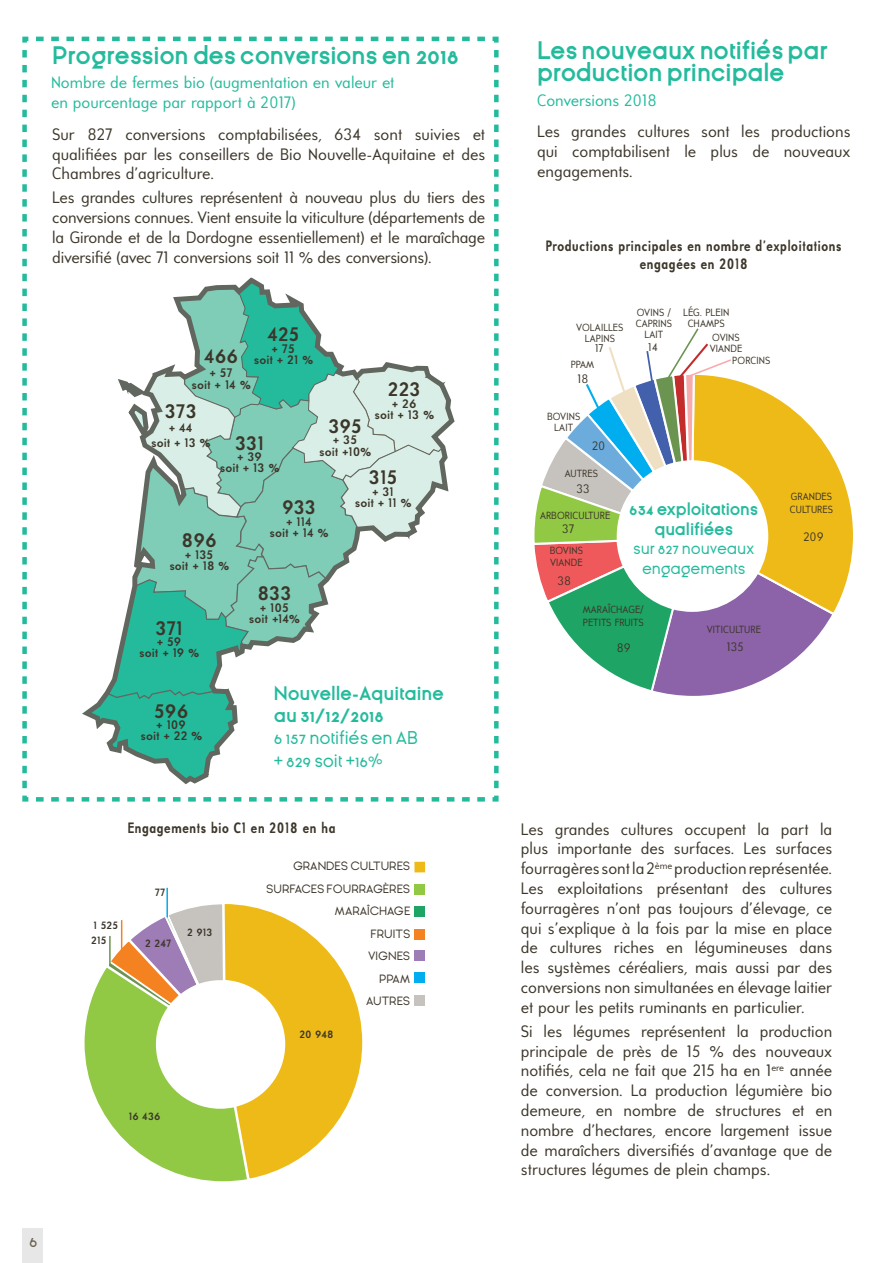
<style>
.page{position:relative;width:893px;height:1263px;background:#fff}
.page>*{position:absolute;margin:0;border:0;box-sizing:border-box;transform-origin:0 0}
.t1{font:700 24px/22.5px "Ginora Sans";letter-spacing:-.01em;color:#24bb9d}
.t2{font:700 19.5px "Universalis ADF Std";color:#3c362a}
.t3{font:700 18.45px/22.2px "Ginora Sans";color:#24bb9d}
.t4{font:18.45px/22.2px "Ginora Sans";color:#24bb9d}
.t5{font:18px "Ginora Sans";color:#6b614f}
.t6{font:16.5px/19.8px "Universalis ADF Std";color:#3c362a;text-align:justify}
.t7{font:16.5px/19.8px "Universalis ADF Std";color:#24bb9d}
.t8{font:700 16.5px/19.8px "Ginora Sans";letter-spacing:-.005em;color:#24bb9d;text-align:center}
.t9{font:16.5px/19.8px "Ginora Sans";letter-spacing:-.01em;color:#24bb9d;text-align:center}
.t10{font:700 condensed 15px/18px "Universalis ADF Std";color:#3c362a;text-align:center}
.t11{font:700 12.3px/11.4px "Universalis ADF Std";color:#3c362a;text-align:center}
.t12{font:12.3px "Universalis ADF Std";color:#3c362a}
.t13{font:12px/22.5px "Ginora Sans";color:#3c362a;text-align:right}
.t14{font:11.25px "Universalis ADF Std";color:#3c362a}
.t15{font:700 10.5px "Universalis ADF Std";color:#3c362a}
.t16{font:10.5px/11.2px "Universalis ADF Std";letter-spacing:.01em;color:#3c362a;text-align:center}
.t17{font:10.35px/11.1px "Universalis ADF Std";letter-spacing:.01em;color:#3c362a}
</style>
<div class="page">
<div style="left:22px;top:1228px;width:21px;height:35px;background:#e6e7e6"></div>
<svg style="left:84px;top:904px;width:279px;height:278px"></svg>
<hr style="left:166px;top:888px;width:2px;height:29px;background:#00aeef">
<hr style="left:121px;top:920px;width:1px;height:30px;background:#f58220">
<hr style="left:109px;top:936px;width:2px;height:29px;background:#6b9450">
<svg style="left:22px;top:36px;width:477px;height:766px"></svg>
<div style="left:414px;top:906px;width:11px;height:10px;background:#1ea464"></div>
<div style="left:414px;top:972px;width:11px;height:11px;background:#00aeef"></div>
<div style="left:414px;top:884px;width:11px;height:10px;background:#91c844"></div>
<div style="left:414px;top:862px;width:11px;height:10px;background:#eeba17"></div>
<div style="left:414px;top:950px;width:11px;height:11px;background:#9e7cb6"></div>
<div style="left:414px;top:995px;width:11px;height:11px;background:#c6c2bd"></div>
<div style="left:414px;top:929px;width:11px;height:10px;background:#f58220"></div>
<svg style="left:79px;top:276px;width:377px;height:510px"></svg>
<svg style="left:86px;top:280px;width:366px;height:502px"></svg>
<svg style="left:534px;top:328px;width:319px;height:368px"></svg>
<h1 class="t1" style="left:52px;top:44px;width:408px">Progression des conversions en 2018</h1>
<p class="t7" style="left:51px;top:72px;width:345px">Nombre de fermes bio (augmentation en valeur et en pourcentage par rapport à 2017)</p>
<p class="t6" style="left:52px;top:124px;width:434px">Sur 827 conversions comptabilisées, 634 sont suivies et qualifiées par les conseillers de Bio Nouvelle-Aquitaine et des Chambres d’agriculture.</p>
<p class="t6" style="left:52px;top:187px;width:434px">Les grandes cultures représentent à nouveau plus du tiers des conversions connues. Vient ensuite la viticulture (départements de la Gironde et de la Dordogne essentiellement) et le maraîchage diversifié (avec 71 conversions soit 11 % des conversions).</p>
<p class="t2" style="left:267px;top:323px;width:34px">425</p>
<p class="t11" style="left:254px;top:342px;width:61px">+ 75<br>soit + 21 %</p>
<p class="t2" style="left:204px;top:344px;width:36px">466</p>
<p class="t11" style="left:192px;top:367px;width:61px;line-height:12px">+ 57<br>soit + 14 %</p>
<p class="t2" style="left:388px;top:378px;width:34px">223</p>
<p class="t11" style="left:375px;top:397px;width:61px">+ 26<br>soit + 13 %</p>
<p class="t2" style="left:165px;top:399px;width:34px">373</p>
<p class="t11" style="left:151px;top:421px;width:61px;line-height:14.4px">+ 44<br>soit + 13 %</p>
<p class="t2" style="left:328px;top:414px;width:35px">395</p>
<p class="t11" style="left:319px;top:434px;width:53px">+ 35<br>soit +10%</p>
<p class="t2" style="left:235px;top:431px;width:31px">331</p>
<p class="t11" style="left:220px;top:451px;width:61px">+ 39<br>soit + 13 %</p>
<p class="t2" style="left:369px;top:466px;width:30px">315</p>
<p class="t11" style="left:355px;top:486px;width:58px">+ 31<br>soit + 11 %</p>
<p class="t2" style="left:282px;top:495px;width:36px">933</p>
<p class="t11" style="left:269px;top:515px;width:61px">+ 114<br>soit + 14 %</p>
<p class="t2" style="left:182px;top:529px;width:37px">896</p>
<p class="t11" style="left:169px;top:549px;width:61px">+ 135<br>soit + 18 %</p>
<p class="t2" style="left:155px;top:616px;width:29px">371</p>
<p class="t11" style="left:139px;top:636px;width:61px">+ 59<br>soit + 19 %</p>
<p class="t2" style="left:154px;top:699px;width:36px">596</p>
<p class="t11" style="left:140px;top:719px;width:63px">+ 109<br>soit + 22 %</p>
<p class="t2" style="left:257px;top:581px;width:36px">833</p>
<p class="t11" style="left:249px;top:601px;width:53px">+ 105 soit +14%</p>
<p class="t3" style="left:274px;top:683px;width:172px">Nouvelle-Aquitaine au 31/12/2018</p>
<p class="t4" style="left:274px;top:727px;width:146px">6 157 notifiés en AB + 829 soit +16%</p>
<p class="t15" style="left:94px;top:919px;width:26px">1 525</p>
<p class="t15" style="left:91px;top:934px;width:17px">215</p>
<p class="t10" style="left:127px;top:819px;width:210px">Engagements bio C1 en 2018 en ha</p>
<p class="t13" style="left:266px;top:855px;width:146px">GRANDES CULTURES<br>SURFACES FOURRAGÈRES<br>MARAÎCHAGE<br>FRUITS<br>VIGNES<br>PPAM<br>AUTRES</p>
<p class="t15" style="left:299px;top:1028px;width:36px">20 948</p>
<p class="t15" style="left:155px;top:886px;width:12px">77</p>
<p class="t15" style="left:187px;top:926px;width:27px">2 913</p>
<p class="t15" style="left:145px;top:937px;width:28px">2 247</p>
<p class="t15" style="left:129px;top:1110px;width:33px">16 436</p>
<p class="t5" style="left:29px;top:1231px;width:10px">6</p>
<h1 class="t1" style="left:537px;top:39px;width:292px">Les nouveaux notifiés par production principale</h1>
<p class="t7" style="left:537px;top:90px;width:121px">Conversions 2018</p>
<p class="t6" style="left:537px;top:121px;width:315px">Les grandes cultures sont les productions qui comptabilisent le plus de nouveaux engagements.</p>
<p class="t10" style="left:546px;top:236px;width:298px">Productions principales en nombre d’exploitations engagées en 2018</p>
<p class="t17" style="left:576px;top:321px;width:49px;text-align:center">VOLAILLES<br>LAPINS</p>
<p class="t14" style="left:595px;top:341px;width:10px">17</p>
<p class="t17" style="left:571px;top:359px;width:25px">PPAM</p>
<p class="t12" style="left:577px;top:371px;width:12px">18</p>
<p class="t17" style="left:547px;top:411px;width:35px;text-align:center">BOVINS<br>LAIT</p>
<p class="t12" style="left:592px;top:438px;width:15px">20</p>
<p class="t17" style="left:565px;top:468px;width:35px">AUTRES</p>
<p class="t12" style="left:577px;top:481px;width:15px">33</p>
<p class="t17" style="left:636px;top:306px;width:38px;text-align:center">OVINS /<br>CAPRINS<br>LAIT</p>
<p class="t16" style="left:683px;top:307px;width:48px">LÉG. PLEIN<br>CHAMPS</p>
<p class="t17" style="left:712px;top:332px;width:29px">OVINS</p>
<p class="t17" style="left:710px;top:343px;width:34px">VIANDE</p>
<p class="t17" style="left:732px;top:354px;width:40px">PORCINS</p>
<p class="t14" style="left:648px;top:340px;width:11px">14</p>
<p class="t17" style="left:540px;top:510px;width:72px">ARBORICULTURE</p>
<p class="t12" style="left:562px;top:521px;width:14px">37</p>
<p class="t17" style="left:550px;top:545px;width:35px">BOVINS<br>VIANDE</p>
<p class="t12" style="left:558px;top:573px;width:15px">38</p>
<p class="t8" style="left:629px;top:499px;width:130px">634 exploitations qualifiées</p>
<p class="t9" style="left:633px;top:539px;width:122px">sur 827 nouveaux engagements</p>
<p class="t17" style="left:583px;top:603px;width:63px;line-height:12.8px">MARAÎCHAGE/<br>PETITS FRUITS</p>
<p class="t17" style="left:707px;top:624px;width:56px">VITICULTURE</p>
<p class="t12" style="left:617px;top:640px;width:15px">89</p>
<p class="t12" style="left:727px;top:639px;width:18px">135</p>
<p class="t17" style="left:790px;top:490px;width:45px;line-height:12.8px">GRANDES<br>CULTURES</p>
<p class="t12" style="left:803px;top:529px;width:22px">209</p>
<p class="t6" style="left:521px;top:818px;width:313px">Les grandes cultures occupent la part la plus importante des surfaces. Les surfaces fourragères sont la 2<sup>ème</sup> production représentée.<br>Les exploitations présentant des cultures fourragères n’ont pas toujours d’élevage, ce qui s’explique à la fois par la mise en place de cultures riches en légumineuses dans les systèmes céréaliers, mais aussi par des conversions non simultanées en élevage laitier et pour les petits ruminants en particulier.</p>
<p class="t6" style="left:521px;top:1021px;width:313px">Si les légumes représentent la production principale de près de 15 % des nouveaux notifiés, cela ne fait que 215 ha en 1<sup>ere</sup> année de conversion. La production légumière bio demeure, en nombre de structures et en nombre d’hectares, encore largement issue de maraîchers diversifiés d’avantage que de structures légumes de plein champs.</p>
</div>
